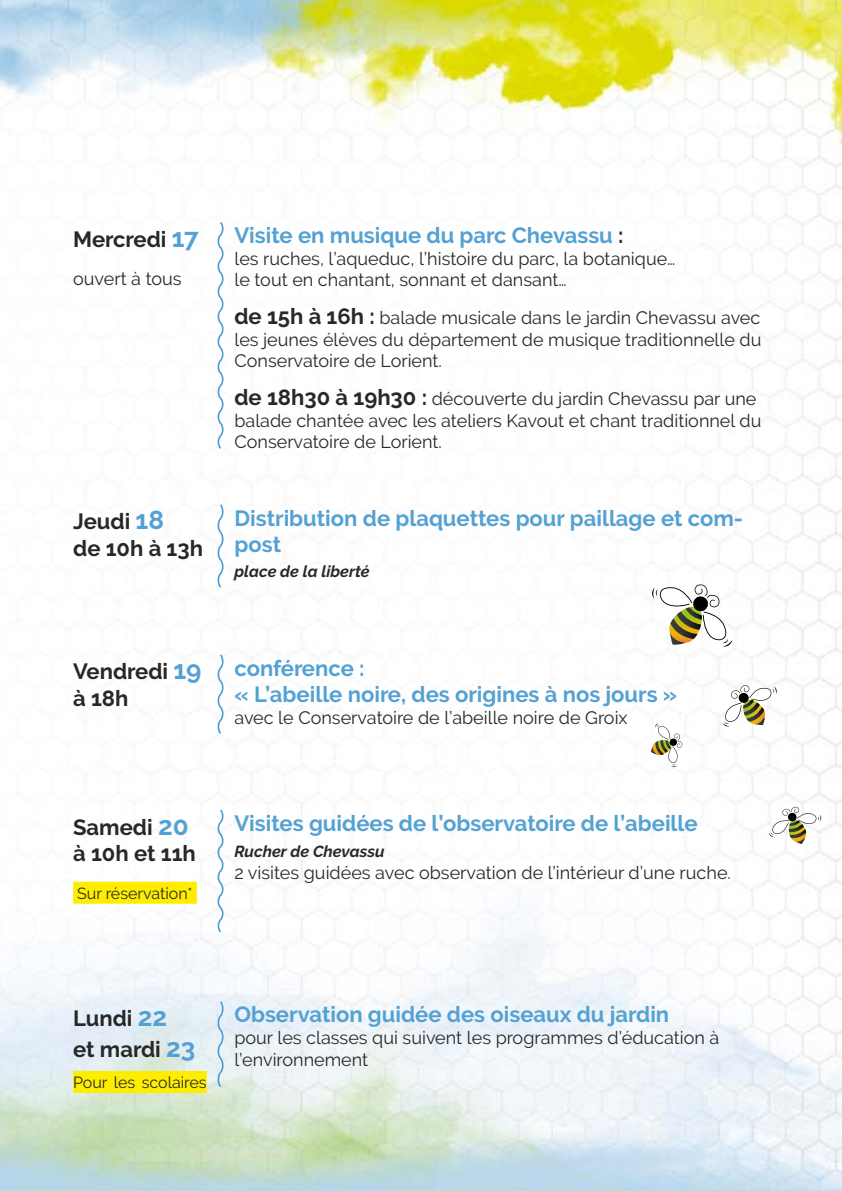
<style>
.page{position:relative;width:842px;height:1191px;background:#fff}
.page>*{position:absolute;margin:0;border:0;box-sizing:border-box;transform-origin:0 0}
.t1{font:700 22px/26.4px "Raleway";color:#54a1d3}
.t2{font:700 22px/26.4px "Raleway";color:#282827}
.t3{font:18px/21.6px "Raleway";color:#282827}
.t4{font:italic 700 16px "Raleway";color:#282827}
.t5{font:16px "Raleway";color:#282827}
.s1{font-size:26px;color:#54a1d3}
.s2{color:#282827}
.s3{font-weight:700;font-size:22px}
</style>
<div class="page">
<img style="left:0;top:0;width:842px;height:1191px">
<svg style="left:215px;top:220px;width:11px;height:230px"></svg>
<svg style="left:215px;top:502px;width:11px;height:87px"></svg>
<div style="left:73px;top:881px;width:124px;height:22px;background:#ffed00"></div>
<svg style="left:215px;top:808px;width:11px;height:126px"></svg>
<div style="left:73px;top:1071px;width:134px;height:22px;background:#ffed00"></div>
<svg style="left:215px;top:999px;width:11px;height:89px"></svg>
<svg style="left:215px;top:653px;width:11px;height:82px"></svg>
<svg style="left:652px;top:584px;width:80px;height:63px"></svg>
<svg style="left:722px;top:685px;width:55px;height:41px"></svg>
<svg style="left:651px;top:723px;width:31px;height:44px"></svg>
<svg style="left:769px;top:806px;width:52px;height:38px"></svg>
<p class="t2" style="left:73px;top:226px;width:127px">Mercredi <span class="s1">17</span></p>
<p class="t3" style="left:73px;top:267px;width:110px">ouvert à tous</p>
<p class="t2" style="left:73px;top:508px;width:131px">Jeudi <span class="s1">18<br></span>de 10h à 13h</p>
<p class="t2" style="left:73px;top:658px;width:130px">Vendredi <span class="s1">19 </span>à 18h</p>
<p class="t1" style="left:234px;top:222px;width:391px">Visite en musique du parc Chevassu <span class="s2">:</span></p>
<p class="t3" style="left:234px;top:247px;width:442px">les ruches, l’aqueduc, l’histoire du parc, la botanique… le tout en chantant, sonnant et dansant…</p>
<p class="t3" style="left:234px;top:307px;width:528px;text-align:justify"><span class="s3">de 15h à 16h :</span> balade musicale dans le jardin Chevassu avec les jeunes élèves du département de musique traditionnelle du Conservatoire de Lorient.</p>
<p class="t3" style="left:234px;top:388px;width:528px"><span class="s3">de 18h30 à 19h30 :</span> découverte du jardin Chevassu par une balade chantée avec les ateliers Kavout et chant traditionnel du<br>Conservatoire de Lorient.</p>
<p class="t1" style="left:234px;top:505px;width:510px">Distribution de plaquettes pour paillage et com&shy;post</p>
<p class="t4" style="left:234px;top:562px;width:137px">place de la liberté</p>
<p class="t1" style="left:234px;top:655px;width:444px">conférence :<br>« L’abeille noire, des origines à nos jours »</p>
<p class="t3" style="left:234px;top:706px;width:395px">avec le Conservatoire de l’abeille noire de Groix</p>
<p class="t2" style="left:73px;top:813px;width:124px">Samedi <span class="s1">20 </span>à 10h et 11h</p>
<p class="t5" style="left:77px;top:883px;width:117px">Sur réservation*</p>
<p class="t1" style="left:234px;top:810px;width:465px">Visites guidées de l’observatoire de l’abeille</p>
<p class="t4" style="left:234px;top:842px;width:152px">Rucher de Chevassu</p>
<p class="t3" style="left:234px;top:861px;width:498px">2 visites guidées avec observation de l’intérieur d’une ruche.</p>
<p class="t2" style="left:73px;top:1003px;width:124px;line-height:31.2px">Lundi <span class="s1">22<br></span>et mardi <span class="s1">23</span></p>
<p class="t5" style="left:73px;top:1073px;width:135px">Pour les scolaires</p>
<p class="t1" style="left:234px;top:1001px;width:436px">Observation guidée des oiseaux du jardin</p>
<p class="t3" style="left:234px;top:1026px;width:486px">pour les classes qui suivent les programmes d’éducation à l’environnement</p>
</div>
